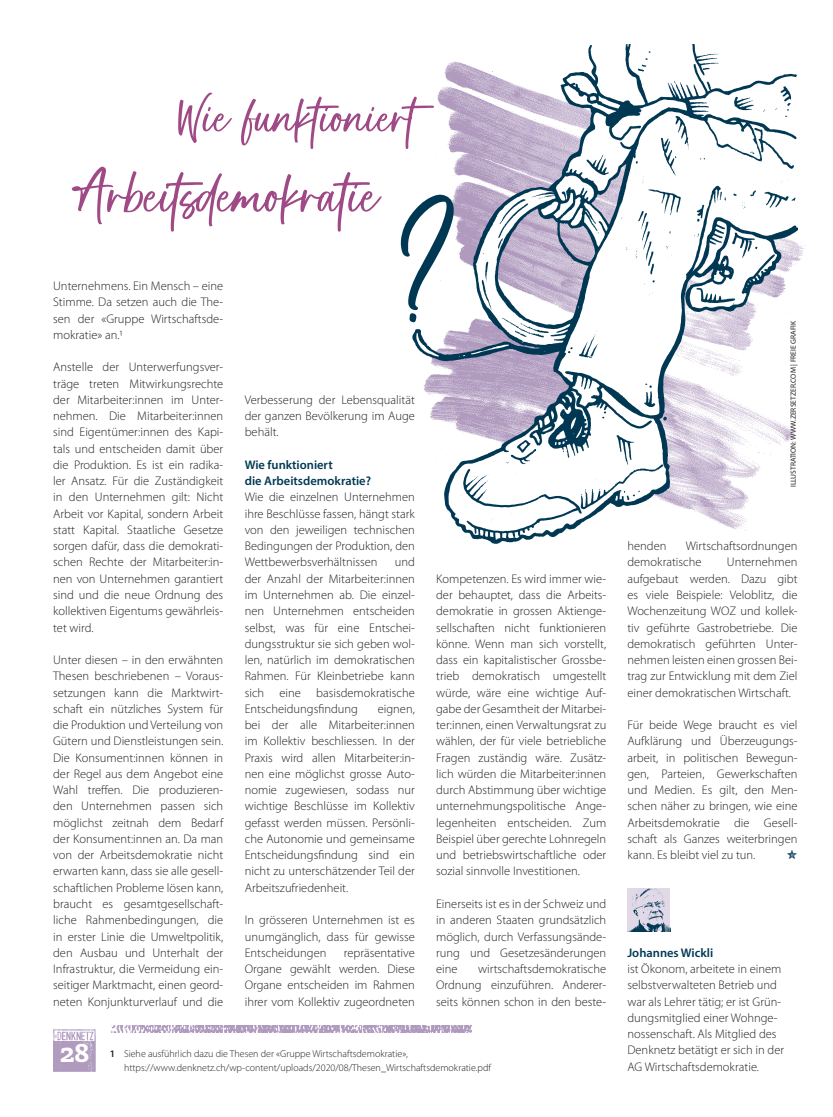
<style>
.page{position:relative;width:833px;height:1117px;background:#fff}
.page>*{position:absolute;margin:0;border:0;box-sizing:border-box;transform-origin:0 0}
.t1{font:700 27.5px "Zilla Slab";color:#fff}
.t2{font:300 12.5px/16.2px "Myriad Pro";color:#231f20;text-align:justify}
.t3{font:600 12.5px/16.2px "Myriad Pro";color:#003854}
.t4{font:12.5px "Veneer Extras";color:#003854}
.t5{font:300 10px/13.8px "Myriad Pro";color:#231f20}
.t6{font:7.5px "Myriad Pro";color:#231f20}
.s1{font-weight:600}
</style>
<div class="page">
<img style="left:53px;top:1029px;width:43px;height:42px">
<img style="left:627px;top:888px;width:43px;height:43px">
<img style="left:111px;top:1025px;width:361px;height:6px">
<svg style="left:72px;top:167px;width:309px;height:64px"></svg>
<svg style="left:178px;top:93px;width:222px;height:56px"></svg>
<img style="left:400px;top:45px;width:397px;height:499px">
<svg style="left:606px;top:499px;width:148px;height:38px"></svg>
<img style="left:606px;top:505px;width:147px;height:32px">
<p class="t2" style="left:53px;top:277px;width:172px">Unternehmens. Ein Mensch – eine Stimme. Da setzen auch die The&shy;sen der «Gruppe Wirtschaftsde&shy;mokratie» an.1</p>
<p class="t2" style="left:53px;top:359px;width:172px">Anstelle der Unterwerfungsver&shy;träge treten Mitwirkungsrechte der Mitarbeiter:innen im Unter&shy;nehmen. Die Mitarbeiter:innen sind Eigentümer:innen des Kapi&shy;tals und entscheiden damit über die Produktion. Es ist ein radika&shy;ler Ansatz. Für die Zuständigkeit in den Unternehmen gilt: Nicht Arbeit vor Kapital, sondern Arbeit statt Kapital. Staatliche Gesetze sorgen dafür, dass die demokrati&shy;schen Rechte der Mitarbeiter:in&shy;nen von Unternehmen garantiert sind und die neue Ordnung des kollektiven Eigentums gewährleis&shy;tet wird.</p>
<p class="t2" style="left:53px;top:651px;width:172px">Unter diesen – in den erwähnten Thesen beschriebenen – Voraus&shy;setzungen kann die Marktwirt&shy;schaft ein nützliches System für die Produktion und Verteilung von Gütern und Dienstleistungen sein.<br>Die Konsument:innen können in der Regel aus dem Angebot eine Wahl treffen. Die produzieren&shy;den Unternehmen passen sich möglichst zeitnah dem Bedarf der Konsument:innen an. Da man von der Arbeitsdemokratie nicht erwarten kann, dass sie alle gesell&shy;schaftlichen Probleme lösen kann, braucht es gesamtgesellschaft&shy;liche Rahmenbedingungen, die in erster Linie die Umweltpolitik, den Ausbau und Unterhalt der Infrastruktur, die Vermeidung ein&shy;seitiger Marktmacht, einen geord&shy;neten Konjunkturverlauf und die</p>
<p class="t2" style="left:245px;top:391px;width:172px">Verbesserung der Lebensqualität der ganzen Bevölkerung im Auge behält.</p>
<p class="t3" style="left:245px;top:456px;width:128px">Wie funktioniert<br>die Arbeitsdemokratie?</p>
<p class="t2" style="left:245px;top:489px;width:172px">Wie die einzelnen Unternehmen ihre Beschlüsse fassen, hängt stark von den jeweiligen technischen Bedingungen der Produktion, den Wettbewerbsverhältnissen</p>
<p class="t2" style="left:245px;top:554px;width:172px;text-indent:150px">und der Anzahl der Mitarbeiter:innen im Unternehmen ab. Die einzel&shy;nen Unternehmen entscheiden selbst, was für eine Entschei&shy;dungsstruktur sie sich geben wol&shy;len, natürlich im demokratischen Rahmen. Für Kleinbetriebe kann sich eine basisdemokratische Entscheidungsfindung</p>
<p class="t2" style="left:245px;top:700px;width:172px;text-indent:133px">eignen, bei der alle Mitarbeiter:innen im Kollektiv beschliessen. In der Praxis wird allen Mitarbeiter:in&shy;nen eine möglichst grosse Auto&shy;nomie zugewiesen, sodass nur wichtige Beschlüsse im Kollektiv gefasst werden müssen. Persönli&shy;che Autonomie und gemeinsame Entscheidungsfindung sind ein nicht zu unterschätzender Teil der Arbeitszufriedenheit.</p>
<p class="t2" style="left:245px;top:911px;width:172px">In grösseren Unternehmen ist es unumgänglich, dass für gewisse Entscheidungen</p>
<p class="t2" style="left:245px;top:944px;width:172px;text-indent:99px">repräsentative Organe gewählt werden. Diese Organe entscheiden im Rahmen ihrer vom Kollektiv zugeordneten</p>
<p class="t2" style="left:436px;top:570px;width:172px">Kompetenzen. Es wird immer wie&shy;der behauptet, dass die Arbeits&shy;demokratie in grossen Aktienge&shy;sellschaften nicht funktionieren könne. Wenn man sich vorstellt, dass ein kapitalistischer Grossbe&shy;trieb demokratisch umgestellt würde, wäre eine wichtige Auf&shy;gabe der Gesamtheit der Mitarbei&shy;ter:innen, einen Verwaltungsrat zu wählen, der für viele betriebliche Fragen zuständig wäre. Zusätz&shy;lich würden die Mitarbeiter:innen durch Abstimmung über wichtige unternehmungspolitische Ange&shy;legenheiten entscheiden. Zum Beispiel über gerechte Lohnregeln und betriebswirtschaftliche oder sozial sinnvolle Investitionen.</p>
<p class="t2" style="left:436px;top:895px;width:172px">Einerseits ist es in der Schweiz und in anderen Staaten grundsätzlich möglich, durch Verfassungsände&shy;rung und Gesetzesänderungen eine</p>
<p class="t2" style="left:436px;top:960px;width:172px;text-indent:42px">wirtschaftsdemokratische Ordnung einzuführen. Anderer&shy;seits können schon in den beste-</p>
<h1 class="t1" style="left:60px;top:1036px;width:31px">28</h1>
<p class="t5" style="left:124px;top:1046px;width:368px;text-indent:-14px"><span class="s1">1</span> Siehe ausführlich dazu die Thesen der «Gruppe Wirtschaftsdemokratie», https://www.denknetz.ch/wp-content/uploads/2020/08/Thesen_Wirtschaftsdemokratie.pdf</p>
<p class="t6" style="left:788px;top:487px;width:168px;rotate:-90deg">ILLUSTRATION: WWW.ZERSETZER.COM | FREIE GRAFIK</p>
<p class="t2" style="left:627px;top:537px;width:172px;text-indent:58px">Wirtschaftsordnungen demokratische</p>
<p class="t2" style="left:627px;top:537px;width:41px">henden</p>
<p class="t2" style="left:627px;top:554px;width:172px;text-indent:99px">Unternehmen aufgebaut werden. Dazu gibt es viele Beispiele: Veloblitz, die Wochenzeitung WOZ und kollek&shy;tiv geführte Gastrobetriebe. Die demokratisch geführten Unter&shy;nehmen leisten einen grossen Bei&shy;trag zur Entwicklung mit dem Ziel einer demokratischen Wirtschaft.</p>
<p class="t2" style="left:627px;top:716px;width:172px">Für beide Wege braucht es viel Aufklärung und Überzeugungs&shy;arbeit, in politischen Bewegun&shy;gen, Parteien, Gewerkschaften und Medien. Es gilt, den Men&shy;schen näher zu bringen, wie eine Arbeitsdemokratie die Gesell&shy;schaft als Ganzes weiterbringen kann. Es bleibt viel zu tun.</p>
<p class="t4" style="left:787px;top:847px;width:12px">Y</p>
<p class="t3" style="left:627px;top:943px;width:87px">Johannes Wickli</p>
<p class="t2" style="left:627px;top:960px;width:158px;text-align:left">ist Ökonom, arbeitete in einem selbstverwalteten Betrieb und war als Lehrer tätig; er ist Grün&shy;dungsmitglied einer Wohnge&shy;nossenschaft. Als Mitglied des<br>Denknetz betätigt er sich in der<br>AG Wirtschaftsdemokratie.</p>
</div>
